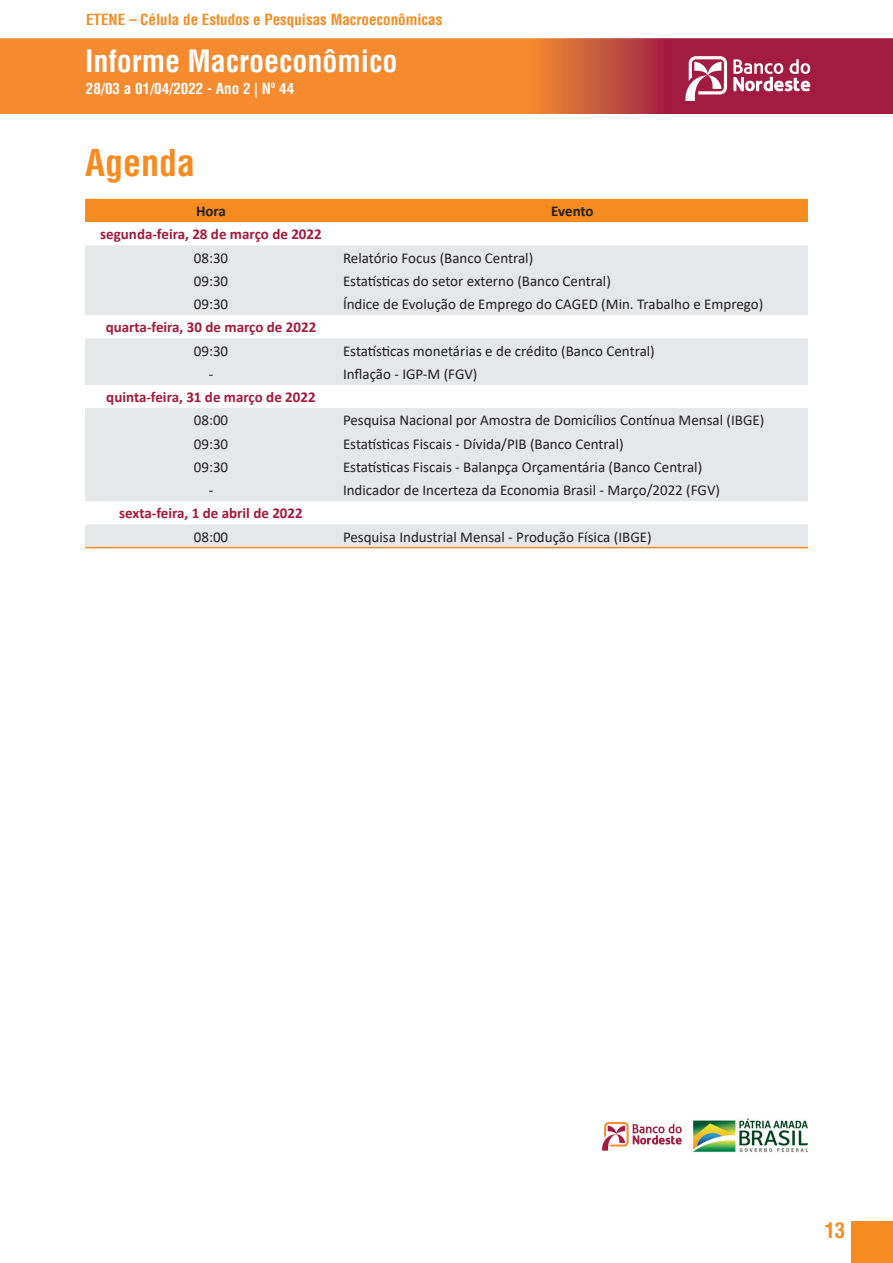
<style>
.page{position:relative;width:893px;height:1263px;background:#fff}
.page>*{position:absolute;margin:0;border:0;box-sizing:border-box;transform-origin:0 0}
.IMS_Tit_01{font:700 condensed 36px "Helvetica";color:#f68b1f}
.t1{font:700 condensed 30px "Helvetica";color:#fff}
.t2{font:700 condensed 21px "Helvetica";color:#f68b1f}
.IMS_Tit_Fig_Graf{font:15px "Calibri";color:#231f20}
.IMS_Tit_Fig_Graf-2{font:700 15px "Calibri";color:#a5193b}
.t3{font:700 condensed 15px "Helvetica";color:#f68b1f}
.t4{font:700 condensed 15px "Helvetica";color:#fff}
.IMS_Tit_Fig_Graf-3{font:700 15px "Calibri";letter-spacing:-.01em;color:#231f20}
</style>
<div class="page">
<img style="left:0;top:38px;width:893px;height:76px">
<svg style="left:684px;top:56px;width:43px;height:45px"></svg>
<svg style="left:733px;top:59px;width:77px;height:32px"></svg>
<div style="left:851px;top:1221px;width:42px;height:42px;background:#f68b1f"></div>
<div style="left:85px;top:199px;width:723px;height:23px;background:#f68b1f"></div>
<svg style="left:85px;top:245px;width:723px;height:302px;fill:#e6e7e9"></svg>
<hr style="left:85px;top:547px;width:252px;height:1px;background:#f68b1f">
<hr style="left:337px;top:547px;width:471px;height:1px;background:#f68b1f">
<img style="left:692px;top:1118px;width:116px;height:34px">
<svg style="left:602px;top:1122px;width:80px;height:28px"></svg>
<p class="t3" style="left:86px;top:10px;width:358px">ETENE – Célula de Estudos e Pesquisas Macroeconômicas</p>
<h2 class="t1" style="left:85px;top:43px;width:314px">Informe Macroeconômico</h2>
<p class="t4" style="left:86px;top:79px;width:210px">28/03 a 01/04/2022 - Ano 2 | Nº 44</p>
<p class="IMS_Tit_01" style="left:85px;top:140px;width:112px">Agenda</p>
<p class="IMS_Tit_Fig_Graf-3" style="left:196px;top:200px;width:31px">Hora</p>
<p class="IMS_Tit_Fig_Graf-3" style="left:551px;top:200px;width:44px">Evento</p>
<p class="IMS_Tit_Fig_Graf-2" style="left:100px;top:224px;width:223px">segunda-feira, 28 de março de 2022</p>
<p class="IMS_Tit_Fig_Graf" style="left:194px;top:247px;width:36px">08:30</p>
<p class="IMS_Tit_Fig_Graf" style="left:343px;top:247px;width:192px">Relatório Focus (Banco Central)</p>
<p class="IMS_Tit_Fig_Graf" style="left:194px;top:270px;width:36px">09:30</p>
<p class="IMS_Tit_Fig_Graf" style="left:343px;top:270px;width:269px">Estatísticas do setor externo (Banco Central)</p>
<p class="IMS_Tit_Fig_Graf" style="left:194px;top:294px;width:36px">09:30</p>
<p class="IMS_Tit_Fig_Graf" style="left:343px;top:294px;width:422px">Índice de Evolução de Emprego do CAGED (Min. Trabalho e Emprego)</p>
<p class="IMS_Tit_Fig_Graf-2" style="left:106px;top:317px;width:212px">quarta-feira, 30 de março de 2022</p>
<p class="IMS_Tit_Fig_Graf" style="left:194px;top:340px;width:36px">09:30</p>
<p class="IMS_Tit_Fig_Graf" style="left:343px;top:340px;width:313px">Estatísticas monetárias e de crédito (Banco Central)</p>
<p class="IMS_Tit_Fig_Graf" style="left:209px;top:363px;width:6px">-</p>
<p class="IMS_Tit_Fig_Graf" style="left:343px;top:363px;width:136px">Inflação - IGP-M (FGV)</p>
<p class="IMS_Tit_Fig_Graf-2" style="left:106px;top:386px;width:211px">quinta-feira, 31 de março de 2022</p>
<p class="IMS_Tit_Fig_Graf" style="left:194px;top:410px;width:36px">08:00</p>
<p class="IMS_Tit_Fig_Graf" style="left:343px;top:410px;width:423px">Pesquisa Nacional por Amostra de Domicílios Contínua Mensal (IBGE)</p>
<p class="IMS_Tit_Fig_Graf" style="left:194px;top:433px;width:36px">09:30</p>
<p class="IMS_Tit_Fig_Graf" style="left:343px;top:433px;width:282px">Estatísticas Fiscais - Dívida/PIB (Banco Central)</p>
<p class="IMS_Tit_Fig_Graf" style="left:194px;top:456px;width:36px">09:30</p>
<p class="IMS_Tit_Fig_Graf" style="left:343px;top:456px;width:361px">Estatísticas Fiscais - Balanpça Orçamentária (Banco Central)</p>
<p class="IMS_Tit_Fig_Graf" style="left:209px;top:480px;width:6px">-</p>
<p class="IMS_Tit_Fig_Graf" style="left:343px;top:480px;width:379px">Indicador de Incerteza da Economia Brasil - Março/2022 (FGV)</p>
<p class="IMS_Tit_Fig_Graf-2" style="left:119px;top:503px;width:185px">sexta-feira, 1 de abril de 2022</p>
<p class="IMS_Tit_Fig_Graf" style="left:194px;top:526px;width:36px">08:00</p>
<p class="IMS_Tit_Fig_Graf" style="left:343px;top:526px;width:310px">Pesquisa Industrial Mensal - Produção Física (IBGE)</p>
<h3 class="t2" style="left:824px;top:1217px;width:22px">13</h3>
</div>
